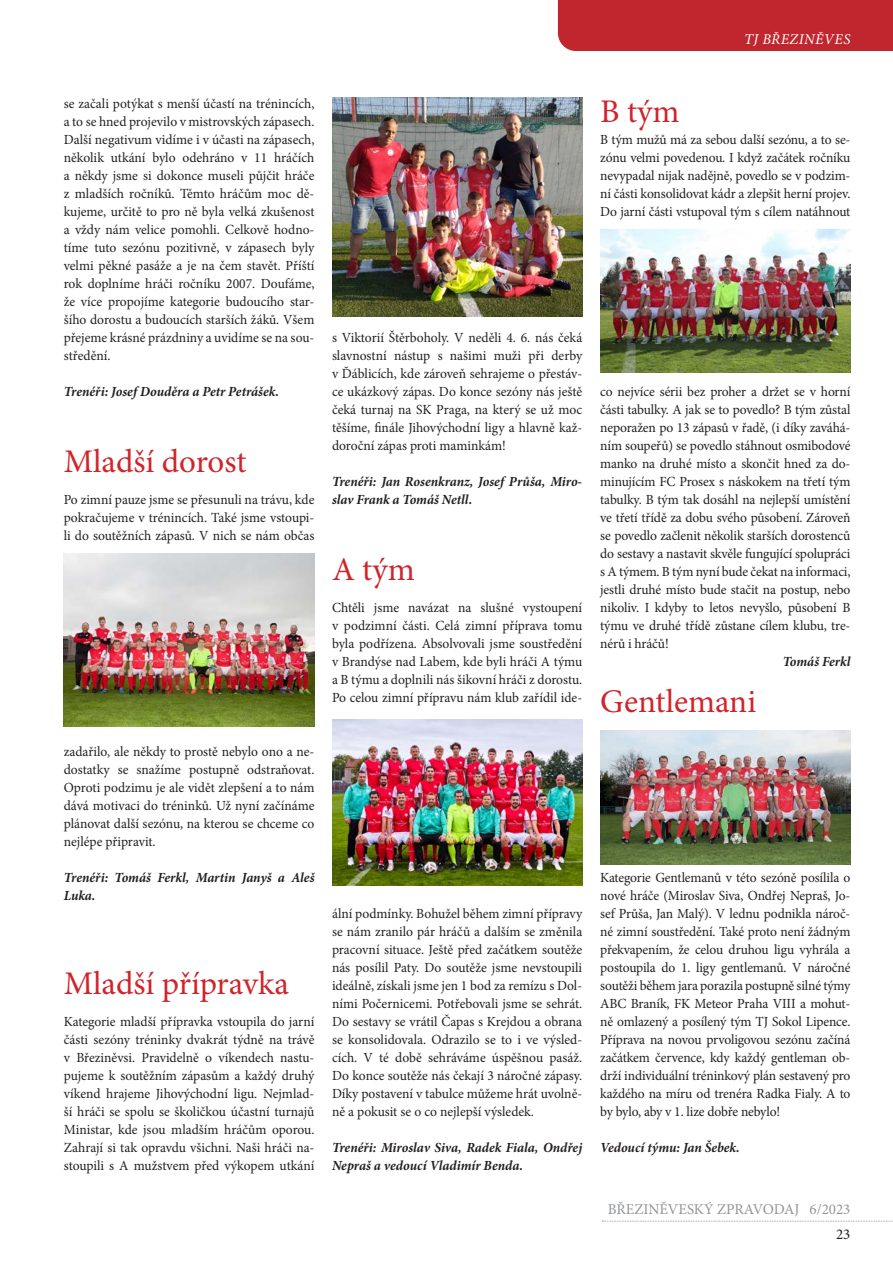
<style>
.page{position:relative;width:893px;height:1263px;background:#fff}
.page>*{position:absolute;margin:0;border:0;box-sizing:border-box;transform-origin:0 0}
.t1{font:33px "Minion Pro";color:#d1232a}
.t2{font:15px "Minion Pro";color:#939598}
.t3{font:italic 15px "Minion Pro";letter-spacing:.025em;color:#fff}
.t4{font:15px "Minion Pro";color:#231f20}
.t5{font:13.95px/18px "Minion Pro";letter-spacing:-.005em;color:#231f20;text-align:justify}
.t6{font:italic 700 13.95px/18px "Minion Pro";letter-spacing:-.005em;color:#231f20}
</style>
<div class="page">
<svg style="left:602px;top:1221px;width:291px;height:1px"></svg>
<div style="left:558px;top:0;width:335px;height:51px;background:#c0262d"></div>
<img style="left:64px;top:554px;width:250px;height:173px">
<img style="left:332px;top:720px;width:250px;height:165px">
<img style="left:600px;top:230px;width:250px;height:142px">
<img style="left:332px;top:98px;width:250px;height:218px">
<img style="left:600px;top:730px;width:250px;height:134px">
<p class="t3" style="left:744px;top:29px;width:108px">TJ BŘEZINĚVES</p>
<p class="t5" style="left:64px;top:95px;width:252px">se začali potýkat s menší účastí na trénincích, a to se hned projevilo v mistrovských zápasech.<br>Další negativum vidíme i v účasti na zápasech, několik utkání bylo odehráno v 11 hráčích a někdy jsme si dokonce museli půjčit hráče z mladších ročníků. Těmto hráčům moc dě&shy;kujeme, určitě to pro ně byla velká zkušenost a vždy nám velice pomohli. Celkově hodno&shy;tíme tuto sezónu pozitivně, v zápasech byly velmi pěkné pasáže a je na čem stavět. Příští rok doplníme hráči ročníku 2007. Doufáme, že více propojíme kategorie budoucího star&shy;šího dorostu a budoucích starších žáků. Všem přejeme krásné prázdniny a uvidíme se na sou&shy;středění.</p>
<p class="t6" style="left:64px;top:382px;width:217px">Trenéři: Josef Douděra a Petr Petrášek.</p>
<h1 class="t1" style="left:64px;top:439px;width:184px">Mladší dorost</h1>
<p class="t5" style="left:64px;top:491px;width:252px">Po zimní pauze jsme se přesunuli na trávu, kde pokračujeme v trénincích. Také jsme vstoupi&shy;li do soutěžních zápasů. V nich se nám občas</p>
<p class="t5" style="left:64px;top:743px;width:252px">zadařilo, ale někdy to prostě nebylo ono a ne&shy;dostatky se snažíme postupně odstraňovat.<br>Oproti podzimu je ale vidět zlepšení a to nám dává motivaci do tréninků. Už nyní začínáme plánovat další sezónu, na kterou se chceme co nejlépe připravit.</p>
<p class="t6" style="left:64px;top:868px;width:252px">Trenéři: Tomáš Ferkl, Martin Janyš a Aleš<br>Luka.</p>
<h1 class="t1" style="left:64px;top:961px;width:227px">Mladší přípravka</h1>
<p class="t5" style="left:64px;top:1013px;width:252px">Kategorie mladší přípravka vstoupila do jarní části sezóny tréninky dvakrát týdně na trávě v Březiněvsi. Pravidelně o víkendech nastu&shy;pujeme k soutěžním zápasům a každý druhý víkend hrajeme Jihovýchodní ligu. Nejmlad&shy;ší hráči se spolu se školičkou účastní turnajů Ministar, kde jsou mladším hráčům oporou.<br>Zahrají si tak opravdu všichni. Naši hráči na&shy;stoupili s A mužstvem před výkopem utkání</p>
<p class="t5" style="left:332px;top:329px;width:252px">s Viktorií Štěrboholy. V neděli 4. 6. nás čeká slavnostní nástup s našimi muži při derby v Ďáblicích, kde zároveň sehrajeme o přestáv&shy;ce ukázkový zápas. Do konce sezóny nás ještě čeká turnaj na SK Praga, na který se už moc těšíme, finále Jihovýchodní ligy a hlavně kaž&shy;doroční zápas proti maminkám!</p>
<p class="t6" style="left:332px;top:472px;width:252px">Trenéři: Jan Rosenkranz, Josef Průša, Miro&shy;slav Frank a Tomáš Netll.</p>
<h1 class="t1" style="left:332px;top:547px;width:84px">A tým</h1>
<p class="t5" style="left:332px;top:599px;width:252px">Chtěli jsme navázat na slušné vystoupení v podzimní části. Celá zimní příprava tomu byla podřízena. Absolvovali jsme soustředění v Brandýse nad Labem, kde byli hráči A týmu a B týmu a doplnili nás šikovní hráči z dorostu.<br>Po celou zimní přípravu nám klub zařídil ide-</p>
<p class="t5" style="left:332px;top:905px;width:252px">ální podmínky. Bohužel během zimní přípravy se nám zranilo pár hráčů a dalším se změnila pracovní situace. Ještě před začátkem soutěže nás posílil Paty. Do soutěže jsme nevstoupili ideálně, získali jsme jen 1 bod za remízu s Dol&shy;ními Počernicemi. Potřebovali jsme se sehrát.<br>Do sestavy se vrátil Čapas s Krejdou a obrana se konsolidovala. Odrazilo se to i ve výsled&shy;cích. V té době sehráváme úspěšnou pasáž.<br>Do konce soutěže nás čekají 3 náročné zápasy.<br>Díky postavení v tabulce můžeme hrát uvolně&shy;ně a pokusit se o co nejlepší výsledek.</p>
<p class="t6" style="left:332px;top:1138px;width:252px">Trenéři: Miroslav Siva, Radek Fiala, Ondřej<br>Nepraš a vedoucí Vladimír Benda.</p>
<h1 class="t1" style="left:600px;top:89px;width:81px">B tým</h1>
<p class="t5" style="left:600px;top:131px;width:252px">B tým mužů má za sebou další sezónu, a to se&shy;zónu velmi povedenou. I když začátek ročníku nevypadal nijak nadějně, povedlo se v podzim&shy;ní části konsolidovat kádr a zlepšit herní projev.<br>Do jarní části vstupoval tým s cílem natáhnout</p>
<p class="t5" style="left:600px;top:383px;width:252px">co nejvíce sérii bez proher a držet se v horní části tabulky. A jak se to povedlo? B tým zůstal neporažen po 13 zápasů v řadě, (i díky zaváhá&shy;ním soupeřů) se povedlo stáhnout osmibodové manko na druhé místo a skončit hned za do&shy;minujícím FC Prosex s náskokem na třetí tým tabulky. B tým tak dosáhl na nejlepší umístění ve třetí třídě za dobu svého působení. Zároveň se povedlo začlenit několik starších dorostenců do sestavy a nastavit skvěle fungující spolupráci s A týmem. B tým nyní bude čekat na informaci, jestli druhé místo bude stačit na postup, nebo nikoliv. I kdyby to letos nevyšlo, působení B týmu ve druhé třídě zůstane cílem klubu, tre&shy;nérů i hráčů!</p>
<p class="t6" style="left:783px;top:652px;width:69px">Tomáš Ferkl</p>
<h1 class="t1" style="left:600px;top:679px;width:157px">Gentlemani</h1>
<p class="t5" style="left:600px;top:869px;width:252px">Kategorie Gentlemanů v této sezóně posílila o nové hráče (Miroslav Siva, Ondřej Nepraš, Jo&shy;sef Průša, Jan Malý). V lednu podnikla nároč&shy;né zimní soustředění. Také proto není žádným překvapením, že celou druhou ligu vyhrála a postoupila do 1. ligy gentlemanů. V náročné soutěži během jara porazila postupně silné týmy ABC Braník, FK Meteor Praha VIII a mohut&shy;ně omlazený a posílený tým TJ Sokol Lipence.<br>Příprava na novou prvoligovou sezónu začíná začátkem července, kdy každý gentleman ob&shy;drží individuální tréninkový plán sestavený pro každého na míru od trenéra Radka Fialy. A to by bylo, aby v 1. lize dobře nebylo!</p>
<p class="t6" style="left:600px;top:1138px;width:141px">Vedoucí týmu: Jan Šebek.</p>
<p class="t2" style="left:608px;top:1199px;width:244px">BŘEZINĚVESKÝ ZPRAVODAJ 6/2023</p>
<p class="t4" style="left:836px;top:1224px;width:16px">23</p>
</div>
